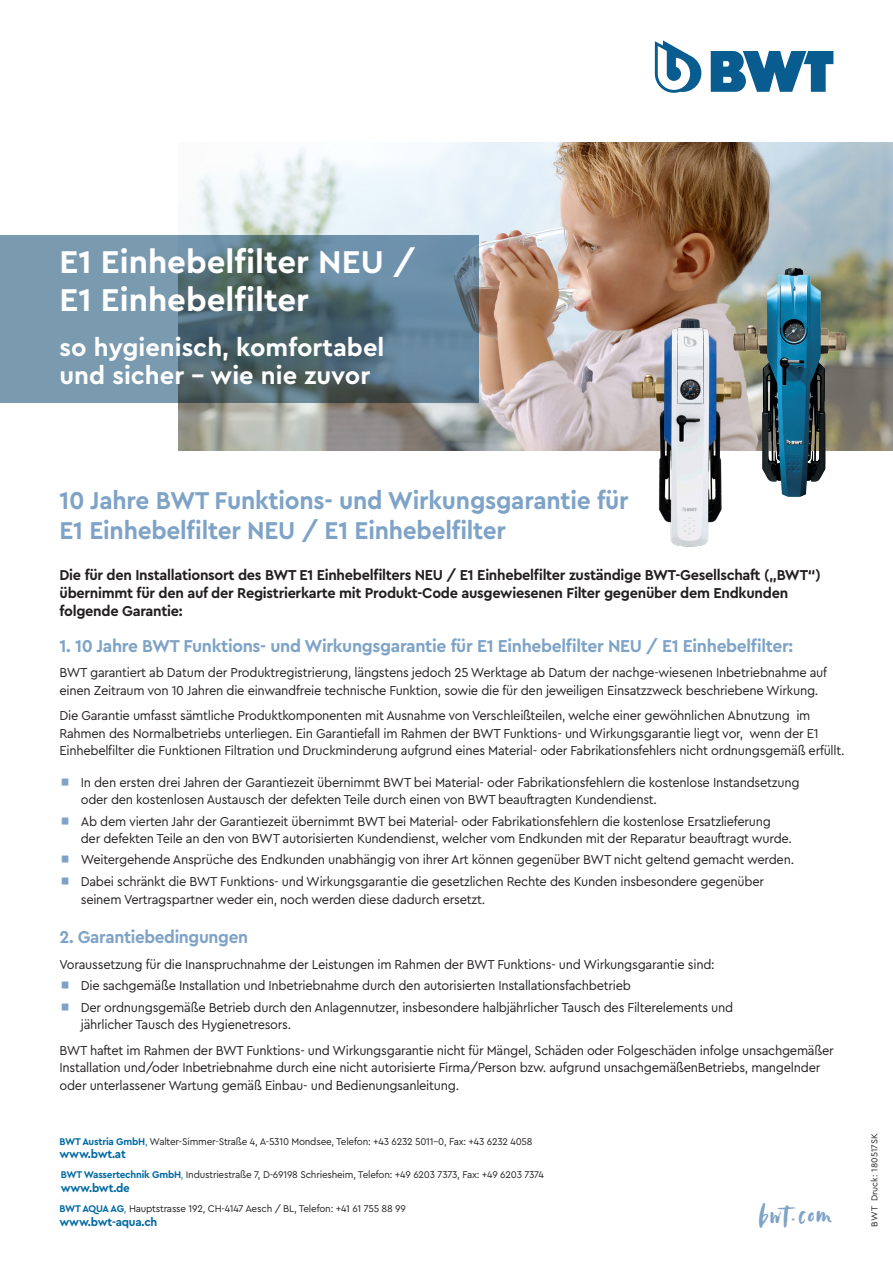
<style>
.page{position:relative;width:893px;height:1263px;background:#fff}
.page>*{position:absolute;margin:0;border:0;box-sizing:border-box;transform-origin:0 0}
.t1{font:700 33px/37.5px "Cera PRO";color:#fff}
.t2{font:30px "Avallon";letter-spacing:.06em;color:#7ea3c7}
.Text_Rückseite{font:700 25.5px/30.6px "Cera PRO";letter-spacing:-.01em;color:#7ea3c7;scale:.96 1}
.t3{font:700 25.5px/28.5px "Cera PRO";color:#fff}
.Text_Rückseite-2{font:700 18px "Cera PRO";letter-spacing:-.02em;color:#7ea3c7}
.Text_Rückseite-3{font:700 18px "Cera PRO";letter-spacing:-.02em;color:#7ea3c7;scale:.95 1}
.Text_Rückseite-4{font:700 15px/18px "Cera PRO";letter-spacing:-.02em;color:#231f20}
.Text_Rückseite-5{font:13.5px/17.2px "Cera PRO";letter-spacing:-.02em;color:#231f20;scale:.95 1}
.Aufzählung{font:13.5px/17.2px "Cera PRO";letter-spacing:-.02em;color:#231f20;scale:.95 1}
.Copy{font:700 12px "Cera PRO";letter-spacing:-.02em;color:#006aa2}
.Copy-2{font:10.2px "Cera PRO";letter-spacing:-.02em;color:#231f20}
.Text_Rückseite-6{font:9px "Cera PRO";letter-spacing:.01em;color:#231f20}
.s1{font-weight:700;color:#006aa2}
.s2{color:#006aa2}
</style>
<div class="page">
<svg style="left:711px;top:51px;width:122px;height:41px"></svg>
<svg style="left:655px;top:40px;width:46px;height:53px"></svg>
<img style="left:179px;top:143px;width:714px;height:308px">
<svg style="left:0;top:235px;width:479px;height:168px;background:#648191"></svg>
<img style="left:617px;top:305px;width:105px;height:242px">
<img style="left:692px;top:232px;width:184px;height:270px">
<p class="t1" style="left:60px;top:242px;width:357px">E1 Einhebelfilter NEU /<br>E1 Einhebelfilter</p>
<p class="t3" style="left:60px;top:332px;width:326px">so hygienisch, komfortabel und sicher - wie nie zuvor</p>
<p class="Text_Rückseite" style="left:60px;top:484px;width:594px">10 Jahre BWT Funktions- und Wirkungsgarantie für<br>E1 Einhebelfilter NEU / E1 Einhebelfilter</p>
<p class="Text_Rückseite-4" style="left:60px;top:565px;width:763px">Die für den Installationsort des BWT E1 Einhebelfilters NEU / E1 Einhebelfilter zuständige BWT-Gesellschaft („BWT“) übernimmt für den auf der Registrierkarte mit Produkt-Code ausgewiesenen Filter gegenüber dem Endkunden folgende Garantie:</p>
<p class="Text_Rückseite-2" style="left:60px;top:634px;width:735px">1. 10 Jahre BWT Funktions- und Wirkungsgarantie für E1 Einhebelfilter NEU / E1 Einhebelfilter:</p>
<p class="Text_Rückseite-5" style="left:60px;top:664px;width:809px">BWT garantiert ab Datum der Produktregistrierung, längstens jedoch 25 Werktage ab Datum der nachge-wiesenen Inbetriebnahme auf einen Zeitraum von 10 Jahren die einwandfreie technische Funktion, sowie die für den jeweiligen Einsatzzweck beschriebene Wirkung.</p>
<p class="Text_Rückseite-5" style="left:60px;top:707px;width:828px">Die Garantie umfasst sämtliche Produktkomponenten mit Ausnahme von Verschleißteilen, welche einer gewöhnlichen Abnutzung im<br>Rahmen des Normalbetriebs unterliegen. Ein Garantiefall im Rahmen der BWT Funktions- und Wirkungsgarantie liegt vor, wenn der E1<br>Einhebelfilter die Funktionen Filtration und Druckminderung aufgrund eines Material- oder Fabrikationsfehlers nicht ordnungsgemäß erfüllt.</p>
<p class="Aufzählung" style="left:81px;top:773px;width:758px">In den ersten drei Jahren der Garantiezeit übernimmt BWT bei Material- oder Fabrikationsfehlern die kostenlose Instandsetzung oder den kostenlosen Austausch der defekten Teile durch einen von BWT beauftragten Kundendienst.</p>
<p class="Aufzählung" style="left:81px;top:812px;width:750px">Ab dem vierten Jahr der Garantiezeit übernimmt BWT bei Material- oder Fabrikationsfehlern die kostenlose Ersatzlieferung der defekten Teile an den von BWT autorisierten Kundendienst, welcher vom Endkunden mit der Reparatur beauftragt wurde.</p>
<p class="Aufzählung" style="left:81px;top:851px;width:752px">Weitergehende Ansprüche des Endkunden unabhängig von ihrer Art können gegenüber BWT nicht geltend gemacht werden.</p>
<p class="Aufzählung" style="left:81px;top:872px;width:721px;line-height:18px">Dabei schränkt die BWT Funktions- und Wirkungsgarantie die gesetzlichen Rechte des Kunden insbesondere gegenüber seinem Vertragspartner weder ein, noch werden diese dadurch ersetzt.</p>
<p class="Text_Rückseite-3" style="left:60px;top:925px;width:200px">2. Garantiebedingungen</p>
<p class="Text_Rückseite-5" style="left:60px;top:955px;width:691px">Voraussetzung für die Inanspruchnahme der Leistungen im Rahmen der BWT Funktions- und Wirkungsgarantie sind:</p>
<p class="Aufzählung" style="left:81px;top:976px;width:581px">Die sachgemäße Installation und Inbetriebnahme durch den autorisierten Installationsfachbetrieb</p>
<p class="Aufzählung" style="left:81px;top:998px;width:688px">Der ordnungsgemäße Betrieb durch den Anlagennutzer, insbesondere halbjährlicher Tausch des Filterelements und jährlicher Tausch des Hygienetresors.</p>
<p class="Text_Rückseite-5" style="left:60px;top:1041px;width:816px">BWT haftet im Rahmen der BWT Funktions- und Wirkungsgarantie nicht für Mängel, Schäden oder Folgeschäden infolge unsachgemäßer<br>Installation und/oder Inbetriebnahme durch eine nicht autorisierte Firma/Person bzw. aufgrund unsachgemäßenBetriebs, mangelnder oder unterlassener Wartung gemäß Einbau- und Bedienungsanleitung.</p>
<p class="Copy-2" style="left:60px;top:1134px;width:475px"><span class="s1">BWT Austria GmbH</span><span class="s2">,</span> Walter-Simmer-Straße 4, A-5310 Mondsee, Telefon: +43 6232 5011-0, Fax: +43 6232 4058</p>
<p class="Copy" style="left:60px;top:1146px;width:68px">www.bwt.at</p>
<p class="Copy-2" style="left:61px;top:1168px;width:485px"><span class="s1">BWT Wassertechnik GmbH</span><span class="s2">,</span> Industriestraße 7, D-69198 Schriesheim, Telefon: +49 6203 7373, Fax: +49 6203 7374</p>
<p class="Copy" style="left:61px;top:1179px;width:71px">www.bwt.de</p>
<p class="Copy-2" style="left:60px;top:1202px;width:348px"><span class="s1">BWT AQUA AG</span><span class="s2">,</span> Hauptstrasse 192, CH-4147 Aesch / BL, Telefon: +41 61 755 88 99</p>
<p class="Copy" style="left:60px;top:1214px;width:99px">www.bwt-aqua.ch</p>
<p class="t2" style="left:759px;top:1195px;width:74px">bwt.com</p>
<p class="Text_Rückseite-6" style="left:869px;top:1226px;width:95px;rotate:-90deg">BWT Druck: 180517SK</p>
</div>
